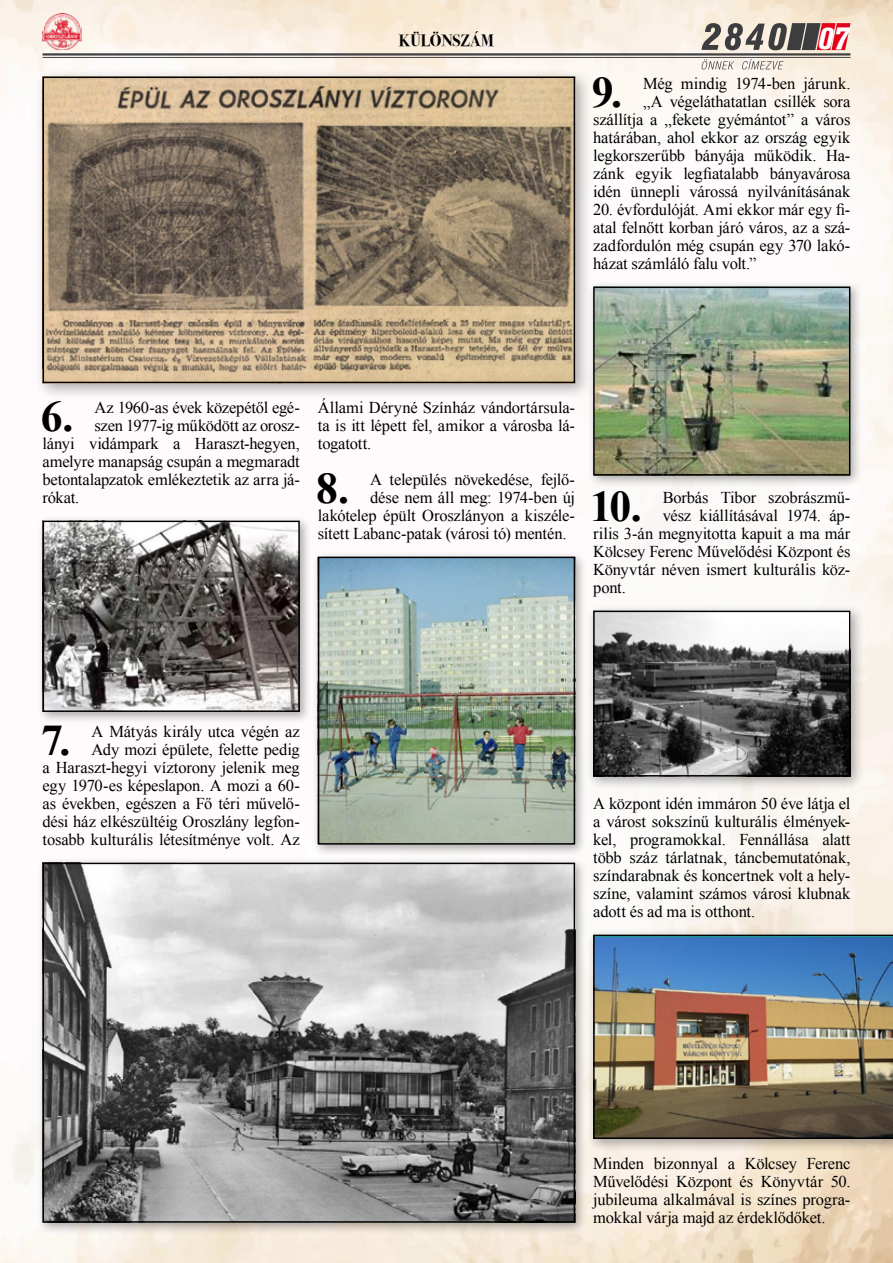
<style>
.page{position:relative;width:893px;height:1263px;background:#fff}
.page>*{position:absolute;margin:0;border:0;box-sizing:border-box;transform-origin:0 0}
.t1{font:700 43.65px "Times New Roman";color:#000}
.t2{font:italic 700 30px "Akzidenz Grotesk Cn X PFL";color:#fff}
.t3{font:16.5px/18px "Times New Roman";letter-spacing:-.01em;color:#000;text-align:justify}
.t4{font:700 16.5px "Bodoni Svty Two ITCTT";color:#000}
</style>
<div class="page">
<img style="left:0;top:0;width:893px;height:1263px">
<img style="left:43px;top:14px;width:39px;height:36px">
<div style="left:37px;top:515px;width:275px;height:209px;background:#000;opacity:.33"></div>
<img style="left:46px;top:524px;width:251px;height:185px">
<div style="left:43px;top:521px;width:257px;height:191px;border:2px solid #000"></div>
<div style="left:33px;top:67px;width:559px;height:334px;background:#000;opacity:.33"></div>
<img style="left:46px;top:80px;width:526px;height:300px">
<div style="left:43px;top:77px;width:532px;height:306px;border:2px solid #000"></div>
<div style="left:37px;top:857px;width:550px;height:378px;background:#000;opacity:.33"></div>
<img style="left:46px;top:866px;width:526px;height:354px">
<div style="left:43px;top:863px;width:532px;height:360px;border:2px solid #000"></div>
<div style="left:312px;top:551px;width:275px;height:306px;background:#000;opacity:.33"></div>
<img style="left:321px;top:560px;width:251px;height:282px">
<div style="left:318px;top:557px;width:257px;height:288px;border:2px solid #000"></div>
<div style="left:587px;top:280px;width:276px;height:208px;background:#000;opacity:.33"></div>
<img style="left:596px;top:290px;width:251px;height:183px">
<div style="left:593px;top:287px;width:257px;height:189px;border:2px solid #000"></div>
<div style="left:586px;top:604px;width:278px;height:186px;background:#000;opacity:.33"></div>
<img style="left:596px;top:614px;width:251px;height:159px">
<div style="left:593px;top:611px;width:257px;height:165px;border:2px solid #000"></div>
<div style="left:586px;top:927px;width:307px;height:225px;background:#000;opacity:.33"></div>
<img style="left:593px;top:935px;width:300px;height:204px">
<svg style="left:702px;top:23px;width:148px;height:27px;background:#9b6e6e"></svg>
<svg style="left:702px;top:59px;width:32px;height:10px"></svg>
<svg style="left:742px;top:59px;width:41px;height:10px"></svg>
<hr style="left:43px;top:53px;width:807px;height:3px;background:#414042">
<hr style="left:43px;top:57px;width:807px;height:1px;background:#414042">
<p class="t4" style="left:399px;top:27px;width:97px">KÜLÖNSZÁM</p>
<h2 class="t2" style="left:817px;top:20px;width:34px">07</h2>
<h1 class="t1" style="left:592px;top:62px;width:32px">9.</h1>
<p class="t3" style="left:593px;top:74px;width:259px;text-align:right">Még mindig 1974-ben járunk.<br>„A végeláthatatlan csillék sora szállítja a „fekete gyémántot” a város határában, ahol ekkor az ország egyik legkorszerűbb bányája működik. Ha&shy;zánk egyik legfiatalabb bányavárosa idén ünnepli várossá nyilvánításának</p>
<p class="t3" style="left:593px;top:200px;width:259px">20. évfordulóját. Ami ekkor már egy fi&shy;atal felnőtt korban járó város, az a szá&shy;zadfordulón még csupán egy 370 lakó&shy;házat számláló falu volt.”</p>
<h1 class="t1" style="left:41px;top:386px;width:34px">6.</h1>
<p class="t3" style="left:94px;top:398px;width:207px">Az 1960-as évek közepétől egé-</p>
<p class="t3" style="left:94px;top:416px;width:207px">szen 1977-ig működött az orosz-</p>
<p class="t3" style="left:43px;top:434px;width:259px">lányi vidámpark a Haraszt-hegyen,</p>
<p class="t3" style="left:43px;top:452px;width:259px">amelyre manapság csupán a megmaradt</p>
<p class="t3" style="left:43px;top:470px;width:259px">betontalapzatok emlékeztetik az arra já-</p>
<p class="t3" style="left:43px;top:488px;width:38px">rókat.</p>
<p class="t3" style="left:318px;top:398px;width:259px">Állami Déryné Színház vándortársula&shy;ta is itt lépett fel, amikor a városba lá&shy;togatott.</p>
<h1 class="t1" style="left:316px;top:458px;width:34px">8.</h1>
<p class="t3" style="left:370px;top:470px;width:207px">A település növekedése, fejlő-</p>
<p class="t3" style="left:370px;top:488px;width:207px">dése nem áll meg: 1974-ben új</p>
<p class="t3" style="left:318px;top:506px;width:259px">lakótelep épült Oroszlányon a kiszéle-</p>
<p class="t3" style="left:318px;top:524px;width:250px">sített Labanc-patak (városi tó) mentén.</p>
<h1 class="t1" style="left:590px;top:476px;width:53px">10.</h1>
<p class="t3" style="left:663px;top:488px;width:189px">Borbás Tibor szobrászmű-</p>
<p class="t3" style="left:663px;top:506px;width:189px">vész kiállításával 1974. áp-</p>
<p class="t3" style="left:593px;top:524px;width:259px">rilis 3-án megnyitotta kapuit a ma már</p>
<p class="t3" style="left:593px;top:542px;width:259px">Kölcsey Ferenc Művelődési Központ és</p>
<p class="t3" style="left:593px;top:560px;width:259px">Könyvtár néven ismert kulturális köz-</p>
<p class="t3" style="left:593px;top:578px;width:34px">pont.</p>
<p class="t3" style="left:43px;top:722px;width:259px;text-align:right">A Mátyás király utca végén az<br>Ady mozi épülete, felette pedig<br>a Haraszt-hegyi víztorony jelenik meg egy 1970-es képeslapon. A mozi a 60- as években, egészen a Fő téri művelő&shy;dési ház elkészültéig Oroszlány legfon&shy;tosabb kulturális létesítménye volt. Az</p>
<h1 class="t1" style="left:41px;top:710px;width:31px">7.</h1>
<p class="t3" style="left:593px;top:794px;width:259px">A központ idén immáron 50 éve látja el a várost sokszínű kulturális élmények&shy;kel, programokkal. Fennállása alatt több száz tárlatnak, táncbemutatónak, színdarabnak és koncertnek volt a hely&shy;színe, valamint számos városi klubnak adott és ad ma is otthont.</p>
<p class="t3" style="left:593px;top:1154px;width:259px">Minden bizonnyal a Kölcsey Ferenc Művelődési Központ és Könyvtár 50. jubileuma alkalmával is színes progra&shy;mokkal várja majd az érdeklődőket.</p>
</div>
